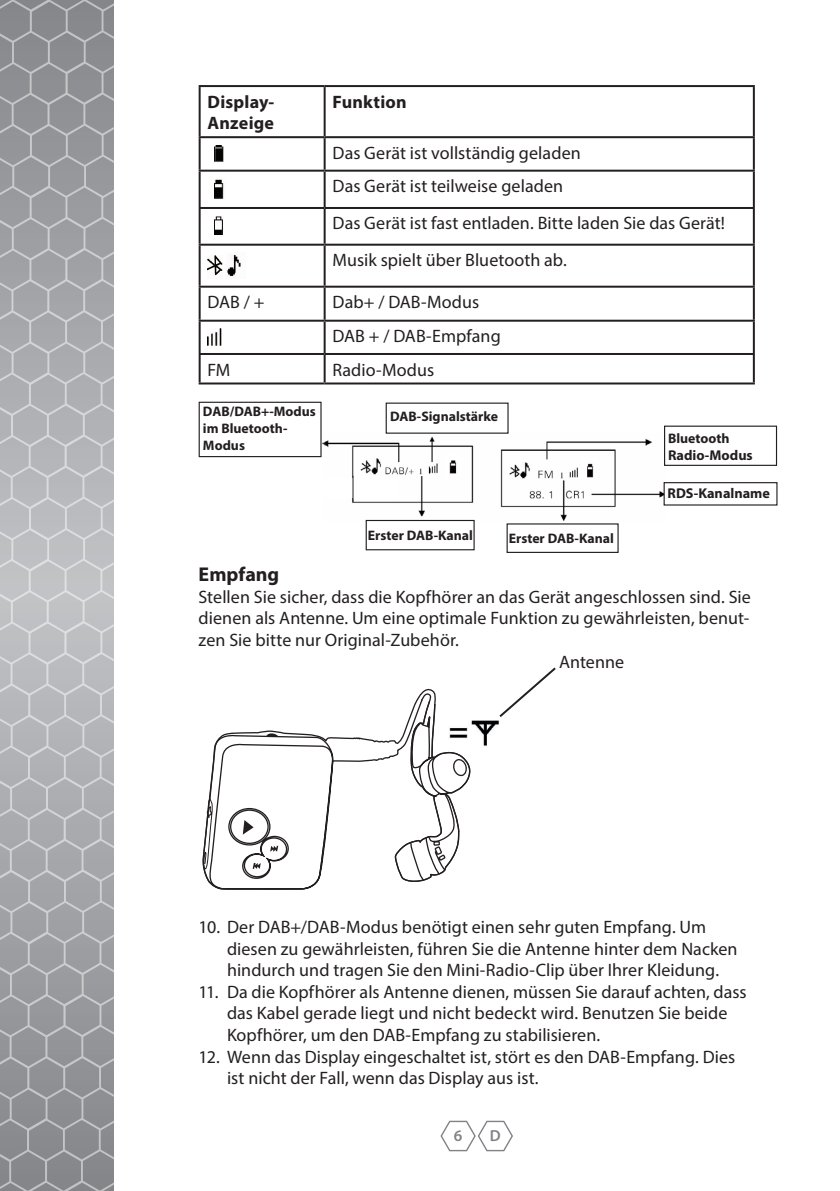
<style>
.page{position:relative;width:840px;height:1191px;background:#fff}
.page>*{position:absolute;margin:0;border:0;box-sizing:border-box;transform-origin:0 0}
.t1{font:700 20px "Myriad Pro";color:#231f20}
.t2{font:18px/21.6px "Myriad Pro";letter-spacing:.005em;color:#231f20}
.t3{font:700 18px/21.6px "Myriad Pro";letter-spacing:.01em;color:#231f20}
.t4{font:600 16px "Myriad Pro";color:#808285}
.t5{font:700 14.2px "Myriad Pro";color:#231f20}
.t6{font:700 13.8px/16.6px "Myriad Pro";color:#231f20}
</style>
<div class="page">
<svg style="left:0;top:0;width:114px;height:1191px;background:#a7a8ac"></svg>
<svg style="left:440px;top:1120px;width:72px;height:31px"></svg>
<hr style="left:198px;top:85px;width:126px;height:2px;background:#231f20">
<hr style="left:198px;top:87px;width:2px;height:49px;background:#231f20">
<hr style="left:324px;top:85px;width:430px;height:2px;background:#231f20">
<hr style="left:323px;top:87px;width:2px;height:49px;background:#231f20">
<hr style="left:752px;top:87px;width:2px;height:49px;background:#231f20">
<hr style="left:198px;top:136px;width:126px;height:2px;background:#231f20">
<hr style="left:198px;top:138px;width:2px;height:32px;background:#231f20">
<hr style="left:324px;top:136px;width:430px;height:2px;background:#231f20">
<hr style="left:323px;top:138px;width:2px;height:32px;background:#231f20">
<hr style="left:752px;top:138px;width:2px;height:32px;background:#231f20">
<hr style="left:198px;top:170px;width:126px;height:2px;background:#231f20">
<hr style="left:198px;top:172px;width:2px;height:35px;background:#231f20">
<hr style="left:324px;top:170px;width:430px;height:2px;background:#231f20">
<hr style="left:323px;top:172px;width:2px;height:35px;background:#231f20">
<hr style="left:752px;top:172px;width:2px;height:35px;background:#231f20">
<hr style="left:198px;top:207px;width:126px;height:2px;background:#231f20">
<hr style="left:198px;top:209px;width:2px;height:35px;background:#231f20">
<hr style="left:324px;top:207px;width:430px;height:2px;background:#231f20">
<hr style="left:323px;top:209px;width:2px;height:35px;background:#231f20">
<hr style="left:752px;top:209px;width:2px;height:35px;background:#231f20">
<hr style="left:198px;top:244px;width:126px;height:2px;background:#231f20">
<hr style="left:198px;top:246px;width:2px;height:40px;background:#231f20">
<hr style="left:324px;top:244px;width:430px;height:2px;background:#231f20">
<hr style="left:323px;top:246px;width:2px;height:40px;background:#231f20">
<hr style="left:752px;top:246px;width:2px;height:40px;background:#231f20">
<hr style="left:198px;top:286px;width:126px;height:2px;background:#231f20">
<hr style="left:198px;top:288px;width:2px;height:32px;background:#231f20">
<hr style="left:324px;top:286px;width:430px;height:2px;background:#231f20">
<hr style="left:323px;top:288px;width:2px;height:32px;background:#231f20">
<hr style="left:752px;top:288px;width:2px;height:32px;background:#231f20">
<hr style="left:198px;top:320px;width:126px;height:2px;background:#231f20">
<hr style="left:198px;top:322px;width:2px;height:31px;background:#231f20">
<hr style="left:324px;top:320px;width:430px;height:2px;background:#231f20">
<hr style="left:323px;top:322px;width:2px;height:31px;background:#231f20">
<hr style="left:752px;top:322px;width:2px;height:31px;background:#231f20">
<hr style="left:198px;top:353px;width:126px;height:2px;background:#231f20">
<hr style="left:198px;top:355px;width:2px;height:27px;background:#231f20">
<hr style="left:324px;top:353px;width:430px;height:2px;background:#231f20">
<hr style="left:323px;top:355px;width:2px;height:27px;background:#231f20">
<hr style="left:752px;top:355px;width:2px;height:27px;background:#231f20">
<hr style="left:198px;top:382px;width:126px;height:2px;background:#231f20">
<hr style="left:324px;top:382px;width:430px;height:2px;background:#231f20">
<img style="left:214px;top:145px;width:9px;height:17px">
<img style="left:214px;top:179px;width:10px;height:20px">
<img style="left:214px;top:216px;width:9px;height:19px">
<img style="left:207px;top:255px;width:16px;height:21px">
<img style="left:227px;top:254px;width:14px;height:23px">
<img style="left:207px;top:329px;width:14px;height:17px">
<img style="left:322px;top:433px;width:343px;height:88px">
<div style="left:365px;top:520px;width:109px;height:30px;border:1px solid #231f20"></div>
<div style="left:198px;top:402px;width:123px;height:55px;border:1px solid #231f20"></div>
<div style="left:506px;top:523px;width:112px;height:30px;border:1px solid #231f20"></div>
<div style="left:663px;top:482px;width:114px;height:23px;border:1px solid #231f20"></div>
<div style="left:663px;top:425px;width:113px;height:41px;border:1px solid #231f20"></div>
<img style="left:474px;top:720px;width:25px;height:26px">
<svg style="left:202px;top:733px;width:118px;height:157px"></svg>
<svg style="left:402px;top:720px;width:72px;height:162px"></svg>
<svg style="left:227px;top:688px;width:210px;height:191px"></svg>
<svg style="left:242px;top:820px;width:11px;height:14px"></svg>
<svg style="left:270px;top:846px;width:8px;height:5px"></svg>
<svg style="left:252px;top:863px;width:8px;height:6px"></svg>
<svg style="left:203px;top:797px;width:10px;height:72px"></svg>
<div style="left:353px;top:477px;width:43px;height:21px;background:#fff"></div>
<div style="left:317px;top:478px;width:36px;height:19px;background:#fff"></div>
<svg style="left:352px;top:476px;width:1px;height:26px"></svg>
<svg style="left:499px;top:667px;width:57px;height:50px"></svg>
<p class="t3" style="left:207px;top:90px;width:68px">Display-<br>Anzeige</p>
<p class="t3" style="left:332px;top:90px;width:75px">Funktion</p>
<p class="t2" style="left:332px;top:136px;width:249px;line-height:33.4px">Das Gerät ist vollständig geladen<br>Das Gerät ist teilweise geladen</p>
<p class="t2" style="left:332px;top:205px;width:394px;line-height:36.6px">Das Gerät ist fast entladen. Bitte laden Sie das Gerät!<br>Musik spielt über Bluetooth ab.</p>
<p class="t2" style="left:207px;top:291px;width:58px">DAB / +</p>
<p class="t2" style="left:332px;top:285px;width:169px;line-height:34px">Dab+ / DAB-Modus<br>DAB + / DAB-Empfang</p>
<p class="t2" style="left:207px;top:358px;width:24px">FM</p>
<p class="t2" style="left:332px;top:358px;width:103px">Radio-Modus</p>
<p class="t6" style="left:203px;top:403px;width:114px">DAB/DAB+-Modus im Bluetooth-<br>Modus</p>
<p class="t6" style="left:390px;top:408px;width:109px">DAB-Signalstärke</p>
<p class="t6" style="left:367px;top:526px;width:107px">Erster DAB-Kanal</p>
<p class="t6" style="left:508px;top:530px;width:107px">Erster DAB-Kanal</p>
<p class="t6" style="left:667px;top:429px;width:63px">Bluetooth</p>
<p class="t5" style="left:667px;top:446px;width:86px">Radio-Modus</p>
<p class="t5" style="left:667px;top:484px;width:104px">RDS-Kanalname</p>
<p class="t1" style="left:198px;top:561px;width:82px">Empfang</p>
<p class="t2" style="left:198px;top:585px;width:553px">Stellen Sie sicher, dass die Kopfhörer an das Gerät angeschlossen sind. Sie</p>
<p class="t2" style="left:198px;top:607px;width:552px">dienen als Antenne. Um eine optimale Funktion zu gewährleisten, benut-</p>
<p class="t2" style="left:198px;top:629px;width:262px">zen Sie bitte nur Original-Zubehör.</p>
<p class="t2" style="left:558px;top:650px;width:67px">Antenne</p>
<p class="t2" style="left:227px;top:916px;width:512px;text-indent:-28px">10. Der DAB+/DAB-Modus benötigt einen sehr guten Empfang. Um diesen zu gewährleisten, führen Sie die Antenne hinter dem Nacken hindurch und tragen Sie den Mini-Radio-Clip über Ihrer Kleidung.</p>
<p class="t2" style="left:227px;top:980px;width:521px;text-indent:-28px">11. Da die Kopfhörer als Antenne dienen, müssen Sie darauf achten, dass das Kabel gerade liegt und nicht bedeckt wird. Benutzen Sie beide<br>Kopfhörer, um den DAB-Empfang zu stabilisieren.</p>
<p class="t2" style="left:227px;top:1045px;width:509px;text-indent:-28px">12. Wenn das Display eingeschaltet ist, stört es den DAB-Empfang. Dies ist nicht der Fall, wenn das Display aus ist.</p>
<p class="t4" style="left:453px;top:1125px;width:10px">6</p>
<p class="t4" style="left:489px;top:1125px;width:12px">D</p>
</div>
